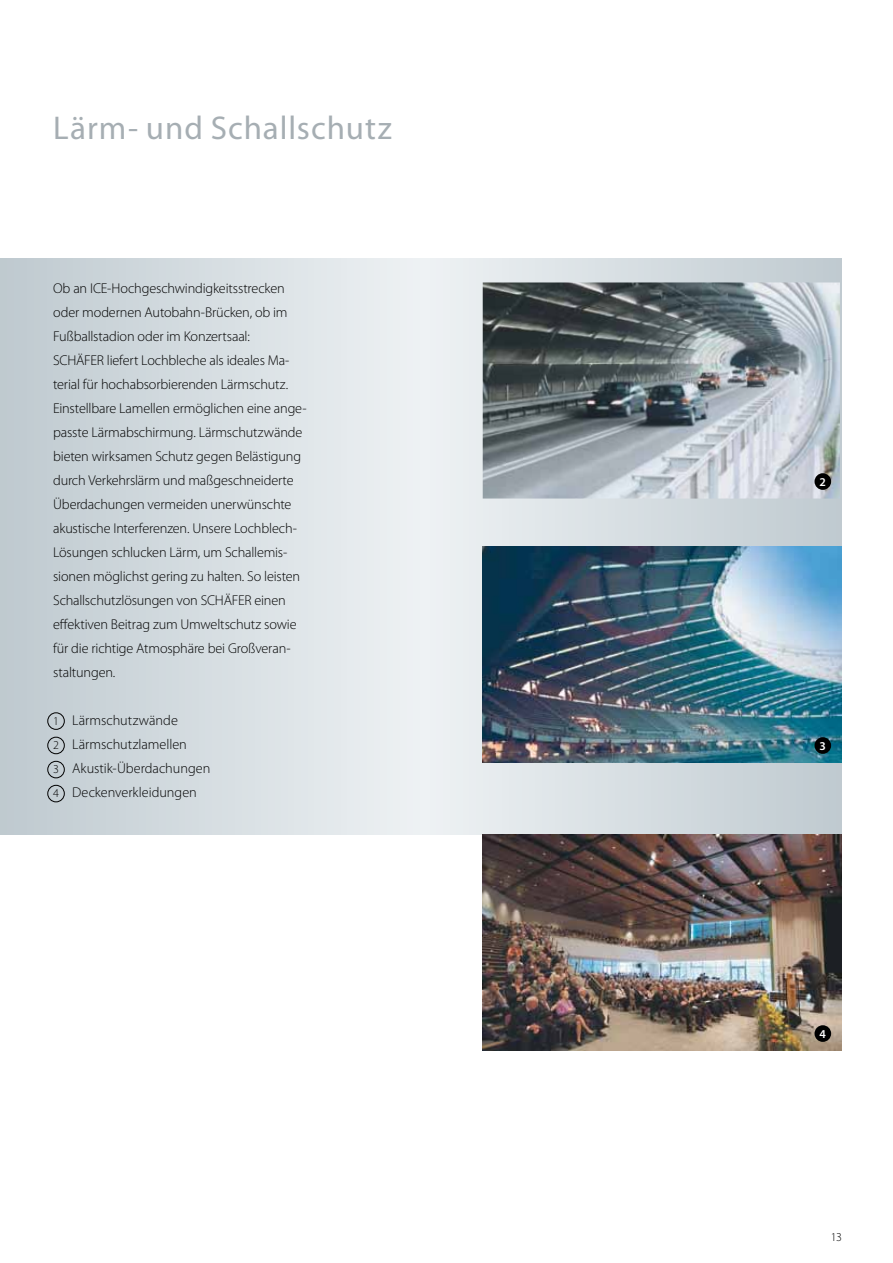
<style>
.page{position:relative;width:893px;height:1263px;background:#fff}
.page>*{position:absolute;margin:0;border:0;box-sizing:border-box;transform-origin:0 0}
.t1{font:33px "Myriad Pro";letter-spacing:.03em;color:#a6aeb3}
.t2{font:300 14.25px/24px "Myriad Pro";letter-spacing:-.01em;color:#000}
.t3{font:600 12px "Myriad Pro";color:#fff}
.t4{font:300 12px "Myriad Pro";color:#000}
.s1{font-size:12px}
</style>
<div class="page">
<svg style="left:0;top:259px;width:842px;height:575px;background:#d7dee2"></svg>
<img style="left:483px;top:546px;width:359px;height:216px">
<img style="left:483px;top:282px;width:357px;height:216px">
<div style="left:48px;top:712px;width:17px;height:17px;border:1px solid #000;border-radius:50%"></div>
<div style="left:48px;top:737px;width:17px;height:17px;border:1px solid #000;border-radius:50%"></div>
<div style="left:48px;top:761px;width:17px;height:17px;border:1px solid #000;border-radius:50%"></div>
<div style="left:48px;top:785px;width:17px;height:17px;border:1px solid #000;border-radius:50%"></div>
<img style="left:483px;top:834px;width:359px;height:216px">
<div style="left:814px;top:1025px;width:17px;height:17px;background:#000;border-radius:50%"></div>
<div style="left:814px;top:473px;width:17px;height:17px;background:#000;border-radius:50%"></div>
<div style="left:814px;top:737px;width:17px;height:17px;background:#000;border-radius:50%"></div>
<p class="t1" style="left:53px;top:108px;width:340px">Lärm- und Schallschutz</p>
<p class="t2" style="left:53px;top:276px;width:255px">Ob an ICE-Hochgeschwindigkeitsstrecken oder modernen Autobahn-Brücken, ob im Fußballstadion oder im Konzertsaal:<br>SCHÄFER liefert Lochbleche als ideales Ma&shy;terial für hochabsorbierenden Lärmschutz.<br>Einstellbare Lamellen ermöglichen eine ange&shy;passte Lärmabschirmung. Lärmschutzwände bieten wirksamen Schutz gegen Belästigung durch Verkehrslärm und maßgeschneiderte Überdachungen vermeiden unerwünschte akustische Interferenzen. Unsere Lochblech-Lösungen schlucken Lärm, um Schallemis&shy;sionen möglichst gering zu halten. So leisten Schallschutzlösungen von SCHÄFER einen effektiven Beitrag zum Umweltschutz sowie für die richtige Atmosphäre bei Großveran&shy;staltungen.</p>
<p class="t2" style="left:53px;top:708px;width:159px"><span class="s1">1</span> Lärmschutzwände<br><span class="s1">2</span> Lärmschutzlamellen<br><span class="s1">3</span> Akustik-Überdachungen<br><span class="s1">4</span> Deckenverkleidungen</p>
<p class="t3" style="left:820px;top:474px;width:8px">2</p>
<p class="t3" style="left:820px;top:738px;width:8px">3</p>
<p class="t3" style="left:820px;top:1026px;width:8px">4</p>
<p class="t4" style="left:831px;top:1230px;width:12px">13</p>
</div>
